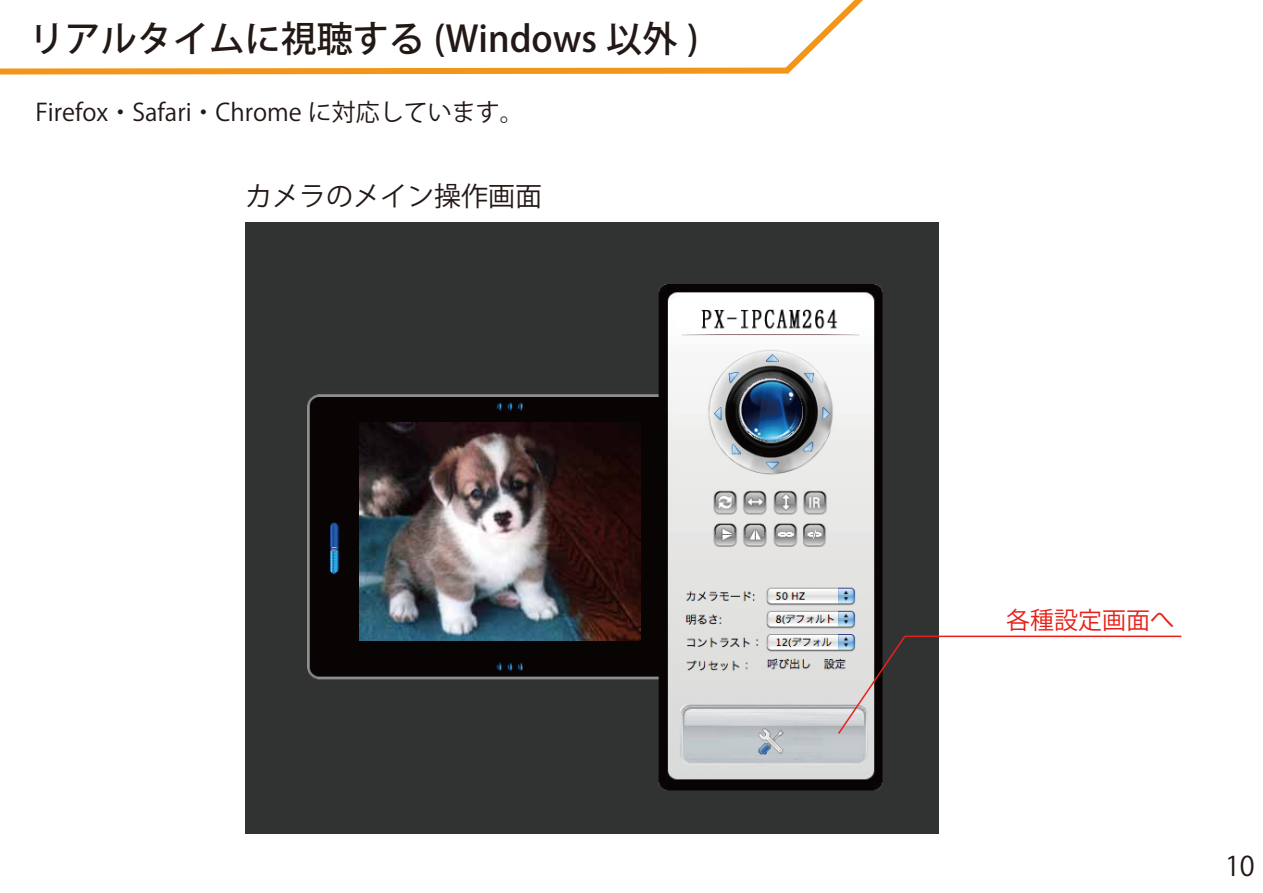
<style>
.page{position:relative;width:1263px;height:893px;background:#fff}
.page>*{position:absolute;margin:0;border:0;box-sizing:border-box;transform-origin:0 0}
.t1{font:500 36px "Koz Go Pro";color:#221815}
.t2{font:27px "Koz Go Pro";color:#221815}
.t3{font:24px "Koz Go Pro";color:#221815}
.t4{font:24px "Koz Go Pro";color:#e72119}
</style>
<div class="page">
<svg style="left:0;top:0;width:863px;height:75px"></svg>
<img style="left:245px;top:222px;width:693px;height:611px">
<img style="left:360px;top:422px;width:280px;height:219px">
<svg style="left:836px;top:634px;width:71px;height:102px"></svg>
<hr style="left:905px;top:636px;width:276px;height:1px;background:#e72119">
<p class="t1" style="left:29px;top:16px;width:672px">リアルタイムに視聴する (Windows 以外 )</p>
<p class="t3" style="left:35px;top:97px;width:490px">Firefox・Safari・Chrome に対応しています。</p>
<p class="t2" style="left:245px;top:178px;width:298px">カメラのメイン操作画面</p>
<p class="t4" style="left:1006px;top:605px;width:169px">各種設定画面へ</p>
<p class="t2" style="left:1225px;top:849px;width:31px">10</p>
</div>
